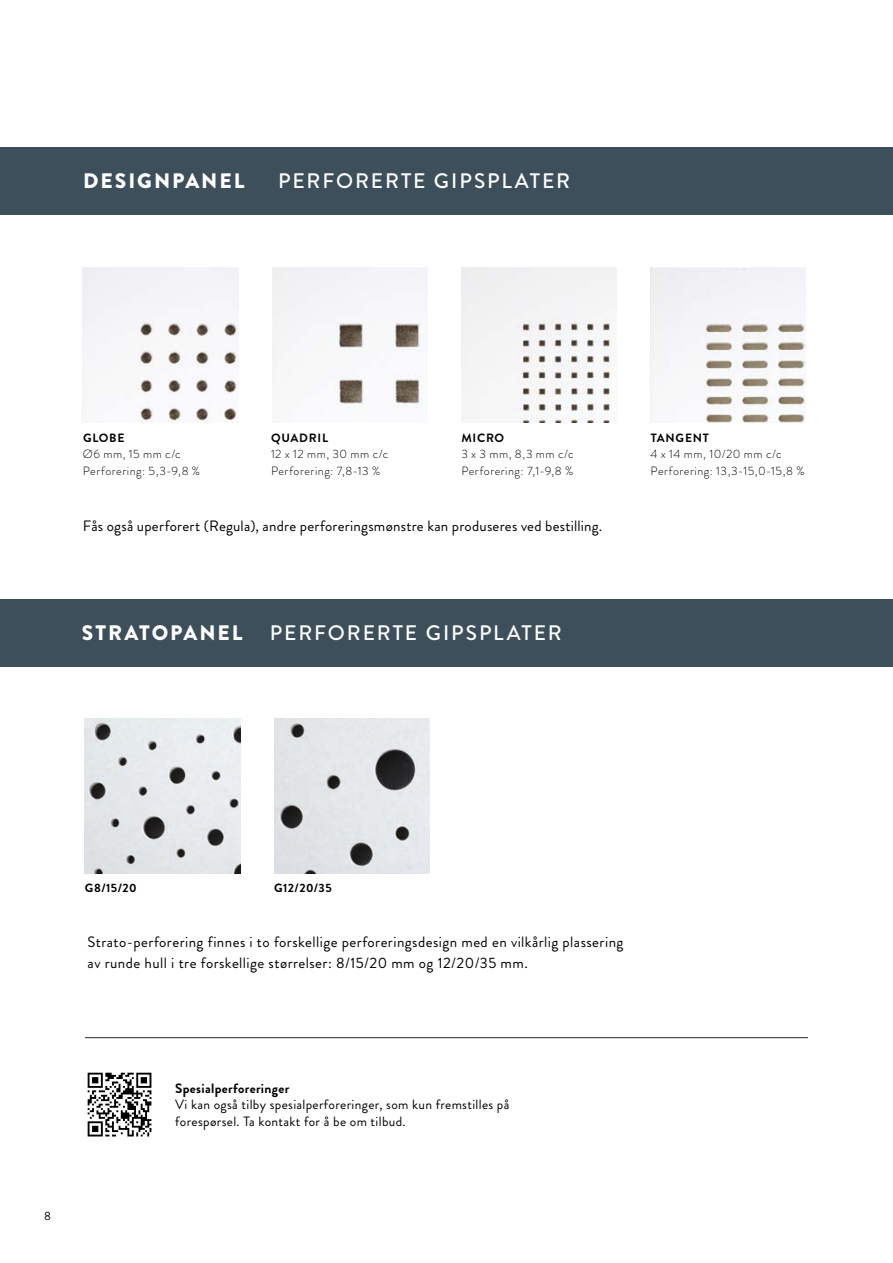
<style>
.page{position:relative;width:893px;height:1263px;background:#fff}
.page>*{position:absolute;margin:0;border:0;box-sizing:border-box;transform-origin:0 0}
.t1{font:500 21px "Brandon Grotesque";letter-spacing:.09em;color:#fff}
.t2{font:900 21px "Brandon Grotesque";letter-spacing:.095em;color:#fff}
.t3{font:15px/21px "Brandon Grotesque";letter-spacing:.03em;color:#000}
.t4{font:13.5px/16.5px "Brandon Grotesque";letter-spacing:.025em;color:#000}
.t5{font:700 13.5px "Brandon Grotesque";letter-spacing:.025em;color:#000}
.t6{font:300 12px/16.5px "Brandon Grotesque";letter-spacing:.04em;color:#000}
.t7{font:700 12px "Brandon Grotesque";letter-spacing:.06em;color:#000}
.t8{font:12px "Brandon Grotesque";color:#000}
</style>
<div class="page">
<div style="left:0;top:147px;width:893px;height:67px;background:#3d4f5a"></div>
<hr style="left:85px;top:1037px;width:723px;height:1px;background:#282827">
<svg style="left:85px;top:1070px;width:69px;height:69px"></svg>
<svg style="left:88px;top:1073px;width:63px;height:63px"></svg>
<img style="left:83px;top:268px;width:155px;height:155px">
<img style="left:272px;top:268px;width:155px;height:142px">
<img style="left:461px;top:268px;width:156px;height:155px">
<img style="left:651px;top:268px;width:155px;height:155px">
<div style="left:0;top:599px;width:893px;height:68px;background:#3d4f5a"></div>
<img style="left:85px;top:718px;width:155px;height:155px">
<img style="left:274px;top:718px;width:155px;height:155px">
<h1 class="t2" style="left:83px;top:166px;width:163px">DESIGNPANEL</h1>
<h1 class="t1" style="left:278px;top:166px;width:293px">PERFORERTE GIPSPLATER</h1>
<p class="t7" style="left:83px;top:429px;width:43px">GLOBE</p>
<p class="t6" style="left:83px;top:446px;width:119px">Ø6 mm, 15 mm c/c<br>Perforering: 5,3-9,8 %</p>
<p class="t7" style="left:271px;top:429px;width:58px">QUADRIL</p>
<p class="t6" style="left:271px;top:446px;width:119px">12 x 12 mm, 30 mm c/c<br>Perforering: 7,8-13 %</p>
<p class="t7" style="left:461px;top:429px;width:44px">MICRO</p>
<p class="t6" style="left:461px;top:446px;width:114px">3 x 3 mm, 8,3 mm c/c<br>Perforering: 7,1-9,8 %</p>
<p class="t3" style="left:83px;top:516px;width:521px">Fås også uperforert (Regula), andre perforeringsmønstre kan produseres ved bestilling.</p>
<h1 class="t2" style="left:82px;top:618px;width:162px">STRATOPANEL</h1>
<h1 class="t1" style="left:270px;top:618px;width:293px">PERFORERTE GIPSPLATER</h1>
<p class="t7" style="left:651px;top:429px;width:60px">TANGENT</p>
<p class="t6" style="left:651px;top:446px;width:156px">4 x 14 mm, 10/20 mm c/c<br>Perforering: 13,3-15,0-15,8 %</p>
<p class="t7" style="left:85px;top:880px;width:53px">G8/15/20</p>
<p class="t7" style="left:274px;top:880px;width:59px">G12/20/35</p>
<p class="t3" style="left:88px;top:931px;width:537px">Strato-perforering finnes i to forskellige perforeringsdesign med en vilkårlig plassering av runde hull i tre forskellige størrelser: 8/15/20 mm og 12/20/35 mm.</p>
<p class="t8" style="left:44px;top:1208px;width:8px">8</p>
<p class="t5" style="left:175px;top:1078px;width:116px">Spesialperforeringer</p>
<p class="t4" style="left:175px;top:1096px;width:336px">Vi kan også tilby spesialperforeringer, som kun fremstilles på forespørsel. Ta kontakt for å be om tilbud.</p>
</div>
